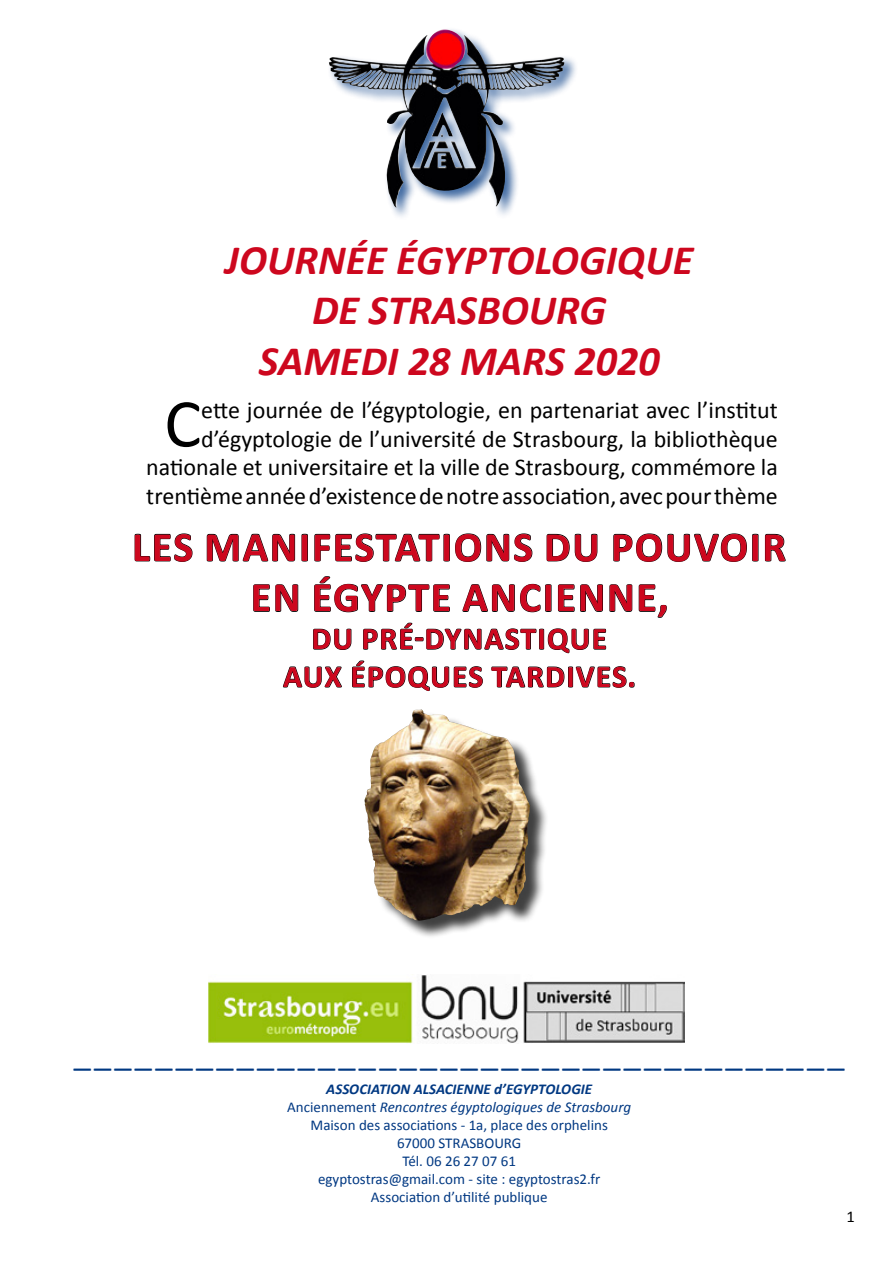
<style>
.page{position:relative;width:893px;height:1263px;background:#fff}
.page>*{position:absolute;margin:0;border:0;box-sizing:border-box;transform-origin:0 0}
.t1{font:69.3px "Calibri";color:#000}
.t2{font:italic 700 42px/50.4px "Calibri";color:#cd071e;text-align:center}
.t3{font:700 42px/50.4px "Calibri";letter-spacing:.04em;color:#cd071e;text-align:center}
.t4{font:700 31.5px/37.8px "Calibri";letter-spacing:.04em;color:#cd071e;text-align:center}
.t5{font:24px/28.8px "Calibri";color:#000;text-align:right}
.t6{font:700 22.5px "Calibri";color:#003882}
.t7{font:16.5px "Calibri";color:#000}
.t8{font:15px/18px "Calibri";color:#003882;text-align:center}
.s1{font-weight:700;font-style:italic}
.s2{font-style:italic}
</style>
<div class="page">
<div style="left:326px;top:27px;width:252px;height:194px;background:#003882;opacity:.75"></div>
<img style="left:329px;top:35px;width:235px;height:173px">
<svg style="left:134px;top:533px;width:59px;height:29px"></svg>
<svg style="left:206px;top:533px;width:102px;height:29px"></svg>
<svg style="left:314px;top:533px;width:219px;height:29px"></svg>
<svg style="left:546px;top:533px;width:52px;height:29px"></svg>
<svg style="left:613px;top:533px;width:146px;height:29px"></svg>
<svg style="left:765px;top:534px;width:21px;height:28px"></svg>
<svg style="left:253px;top:584px;width:46px;height:28px"></svg>
<svg style="left:313px;top:576px;width:354px;height:78px"></svg>
<svg style="left:283px;top:666px;width:59px;height:22px"></svg>
<svg style="left:352px;top:660px;width:131px;height:31px"></svg>
<svg style="left:491px;top:666px;width:144px;height:22px"></svg>
<div style="left:367px;top:712px;width:181px;height:227px;background:#000;opacity:.75"></div>
<img style="left:364px;top:710px;width:125px;height:211px">
<img style="left:209px;top:975px;width:475px;height:69px">
<h2 class="t2" style="left:225px;top:235px;width:470px">JOURNÉE ÉGYPTOLOGIQUE<br>DE STRASBOURG<br>SAMEDI 28 MARS 2020</h2>
<p class="t5" style="left:146px;top:395px;width:633px">ette journée de l’égyptologie, en partenariat avec l’institut d’égyptologie de l’université de Strasbourg, la bibliothèque nationale et universitaire et la ville de Strasbourg, commémore la trentième année d’existence de notre association, avec pour thème</p>
<h2 class="t3" style="left:132px;top:522px;width:655px">LES MANIFESTATIONS DU POUVOIR<br>EN ÉGYPTE ANCIENNE,</h2>
<h3 class="t4" style="left:283px;top:620px;width:354px">DU PRÉ-DYNASTIQUE<br>AUX ÉPOQUES TARDIVES.</h3>
<h1 class="t1" style="left:164px;top:380px;width:38px">C</h1>
<h3 class="t6" style="left:72px;top:1054px;width:775px">——————————————————————————————————————</h3>
<p class="t8" style="left:287px;top:1080px;width:345px"><span class="s1">ASSOCIATION ALSACIENNE d’EGYPTOLOGIE </span>Anciennement <span class="s2">Rencontres égyptologiques de Strasbourg </span>Maison des associations - 1a, place des orphelins<br>67000 STRASBOURG<br>Tél. 06 26 27 07 61<br>egyptostras@gmail.com - site : egyptostras2.fr Association d’utilité publique</p>
<p class="t7" style="left:846px;top:1206px;width:10px">1</p>
</div>
